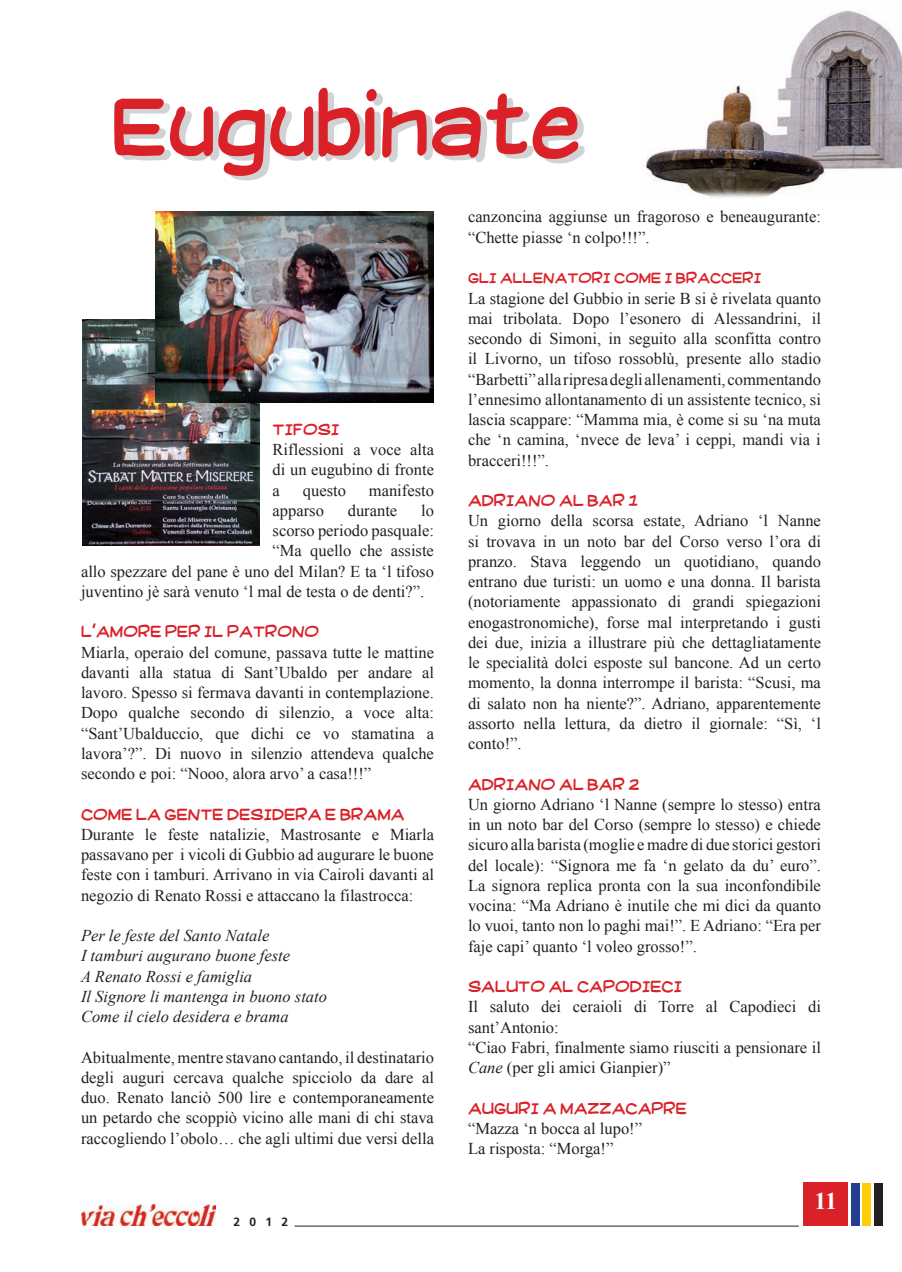
<style>
.page{position:relative;width:902px;height:1272px;background:#fff}
.page>*{position:absolute;margin:0;border:0;box-sizing:border-box;transform-origin:0 0}
.t1{font:90px "Suplexmentary Comic NC";color:#da2128}
.t2{font:700 24px "Times New Roman";color:#fff}
.t3{font:18px "Suplexmentary Comic NC";color:#da2128}
.t4{font:16.5px/20.2px "Times New Roman";color:#231f20;text-align:justify}
.t5{font:italic 16.5px/20.2px "Times New Roman";color:#231f20}
.t6{font:16.5px "Suplexmentary Comic NC";color:#da2128}
.t7{font:700 12px "Frutiger";color:#231f20}
.s1{font-style:italic}
</style>
<div class="page">
<img style="left:81px;top:1205px;width:134px;height:21px">
<hr style="left:294px;top:1226px;width:505px;height:1px;background:#231f20">
<div style="left:803px;top:1183px;width:45px;height:43px;background:#da2128"></div>
<div style="left:851px;top:1183px;width:9px;height:42px;background:#253f8e"></div>
<div style="left:863px;top:1183px;width:8px;height:42px;background:#fece08"></div>
<div style="left:874px;top:1183px;width:9px;height:42px;background:#231f20"></div>
<img style="left:83px;top:320px;width:177px;height:226px">
<img style="left:155px;top:211px;width:279px;height:192px">
<img style="left:645px;top:10px;width:257px;height:188px">
<h1 class="t1" style="left:112px;top:71px;width:471px">EUGUBINATE</h1>
<p class="t3" style="left:273px;top:418px;width:68px">TIFOSI</p>
<p class="t4" style="left:273px;top:439px;width:163px">Riflessioni a voce alta di un eugubino di fronte a</p>
<p class="t4" style="left:303px;top:480px;width:45px">questo</p>
<p class="t4" style="left:369px;top:480px;width:67px">manifesto</p>
<p class="t4" style="left:273px;top:500px;width:53px">apparso</p>
<p class="t4" style="left:348px;top:500px;width:51px">durante</p>
<p class="t4" style="left:421px;top:500px;width:14px">lo</p>
<p class="t4" style="left:273px;top:520px;width:163px">scorso periodo pasquale:</p>
<p class="t4" style="left:273px;top:540px;width:163px">“Ma quello che assiste</p>
<p class="t4" style="left:81px;top:561px;width:354px">allo spezzare del pane è uno del Milan? E ta ‘l tifoso</p>
<p class="t4" style="left:81px;top:581px;width:345px">juventino jè sarà venuto ‘l mal de testa o de denti?”.</p>
<p class="t3" style="left:81px;top:621px;width:240px">L’AMORE PER IL PATRONO</p>
<p class="t4" style="left:81px;top:642px;width:354px">Miarla, operaio del comune, passava tutte le mattine davanti alla statua di Sant’Ubaldo per andare al lavoro. Spesso si fermava davanti in contemplazione.<br>Dopo qualche secondo di silenzio, a voce alta: “Sant’Ubalduccio, que dichi ce vo stamatina a lavora’?”. Di nuovo in silenzio attendeva qualche secondo e poi: “Nooo, alora arvo’ a casa!!!”</p>
<p class="t3" style="left:81px;top:803px;width:325px">COME LA GENTE DESIDERA E BRAMA</p>
<p class="t4" style="left:81px;top:824px;width:354px">Durante le feste natalizie, Mastrosante e Miarla passavano per i vicoli di Gubbio ad augurare le buone feste con i tamburi. Arrivano in via Cairoli davanti al negozio di Renato Rossi e attaccano la filastrocca:</p>
<p class="t5" style="left:81px;top:925px;width:247px">Per le feste del Santo Natale<br>I tamburi augurano buone feste<br>A Renato Rossi e famiglia<br>Il Signore li mantenga in buono stato<br>Come il cielo desidera e brama</p>
<p class="t4" style="left:81px;top:1047px;width:354px">Abitualmente, mentre stavano cantando, il destinatario degli auguri cercava qualche spicciolo da dare al duo. Renato lanciò 500 lire e contemporaneamente un petardo che scoppiò vicino alle mani di chi stava raccogliendo l’obolo… che agli ultimi due versi della</p>
<p class="t7" style="left:233px;top:1215px;width:56px">2012</p>
<p class="t4" style="left:468px;top:207px;width:354px">canzoncina aggiunse un fragoroso e beneaugurante: “Chette piasse ‘n colpo!!!”.</p>
<p class="t6" style="left:468px;top:268px;width:295px">GLI ALLENATORI COME I BRACCERI</p>
<p class="t4" style="left:468px;top:288px;width:354px">La stagione del Gubbio in serie B si è rivelata quanto mai tribolata. Dopo l’esonero di Alessandrini, il secondo di Simoni, in seguito alla sconfitta contro il Livorno, un tifoso rossoblù, presente allo stadio “Barbetti” alla ripresa degli allenamenti, commentando l’ennesimo allontanamento di un assistente tecnico, si lascia scappare: “Mamma mia, è come si su ‘na muta che ‘n camina, ‘nvece de leva’ i ceppi, mandi via i bracceri!!!”.</p>
<p class="t3" style="left:468px;top:489px;width:172px">ADRIANO AL BAR 1</p>
<p class="t4" style="left:468px;top:510px;width:354px">Un giorno della scorsa estate, Adriano ‘l Nanne si trovava in un noto bar del Corso verso l’ora di pranzo. Stava leggendo un quotidiano, quando entrano due turisti: un uomo e una donna. Il barista (notoriamente appassionato di grandi spiegazioni enogastronomiche), forse mal interpretando i gusti dei due, inizia a illustrare più che dettagliatamente le specialità dolci esposte sul bancone. Ad un certo momento, la donna interrompe il barista: “Scusi, ma di salato non ha niente?”. Adriano, apparentemente assorto nella lettura, da dietro il giornale: “Sì, ‘l conto!”.</p>
<p class="t3" style="left:468px;top:773px;width:173px">ADRIANO AL BAR 2</p>
<p class="t4" style="left:468px;top:794px;width:354px">Un giorno Adriano ‘l Nanne (sempre lo stesso) entra in un noto bar del Corso (sempre lo stesso) e chiede sicuro alla barista (moglie e madre di due storici gestori del locale): “Signora me fa ‘n gelato da du’ euro”.<br>La signora replica pronta con la sua inconfondibile vocina: “Ma Adriano è inutile che mi dici da quanto lo vuoi, tanto non lo paghi mai!”. E Adriano: “Era per faje capi’ quanto ‘l voleo grosso!”.</p>
<p class="t3" style="left:468px;top:975px;width:216px">SALUTO AL CAPODIECI</p>
<p class="t4" style="left:468px;top:996px;width:354px;text-align:left">Il saluto dei ceraioli di Torre al Capodieci di sant’Antonio:<br>“Ciao Fabri, finalmente siamo riusciti a pensionare il <span class="s1">Cane</span> (per gli amici Gianpier)”</p>
<p class="t3" style="left:468px;top:1097px;width:27px">AUGURI</p>
<p class="t3" style="left:543px;top:1097px;width:83px">A MAZZACAPRE</p>
<p class="t4" style="left:468px;top:1118px;width:176px">“Mazza ‘n bocca al lupo!”<br>La risposta: “Morga!”</p>
<h2 class="t2" style="left:814px;top:1184px;width:24px">11</h2>
</div>
